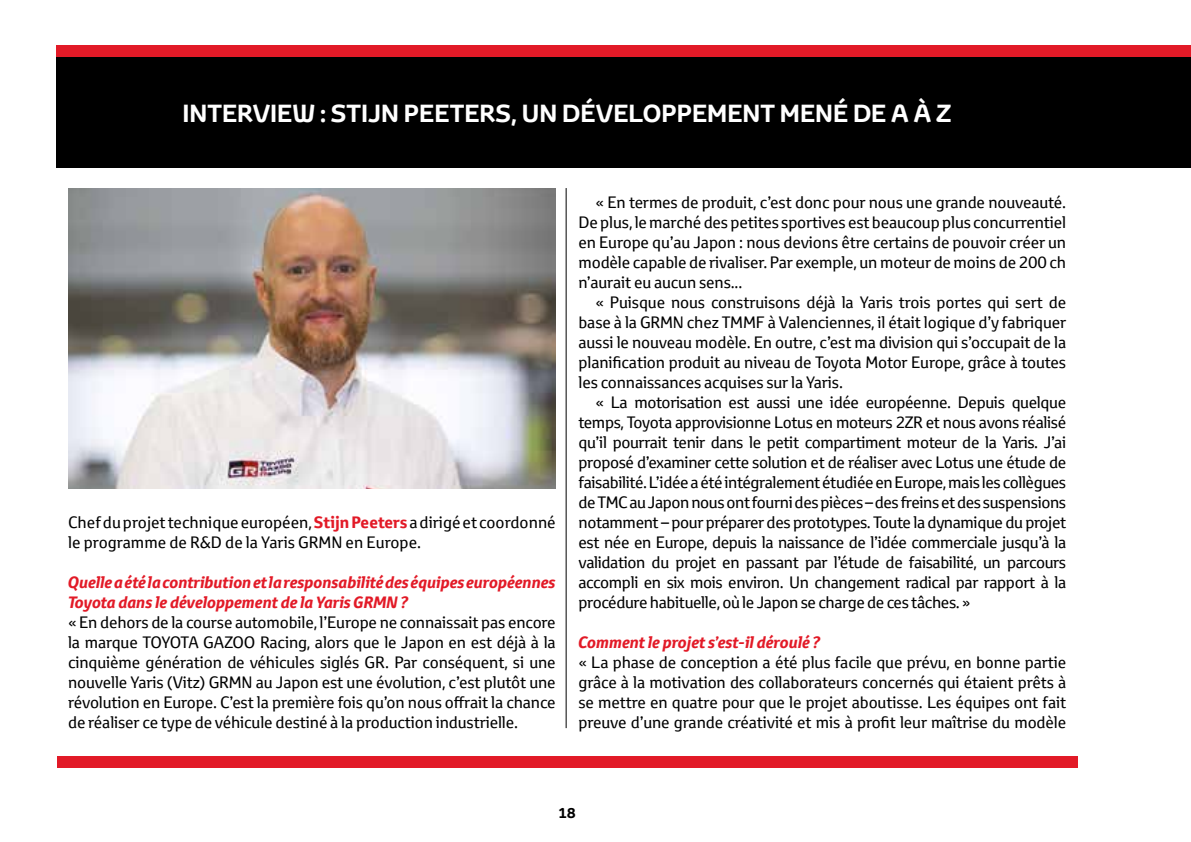
<style>
.page{position:relative;width:1191px;height:842px;background:#fff}
.page>*{position:absolute;margin:0;border:0;box-sizing:border-box;transform-origin:0 0}
.t1{font:700 24px "Toyota Display";color:#fff}
.t2{font:16px/20px "Toyota Text";letter-spacing:-.01em;color:#000;text-align:justify}
.t3{font:italic 700 16px/20px "Toyota Text";letter-spacing:-.01em;color:#e21a27}
.t4{font:700 14px "Toyota Display";color:#000}
.s1{font-weight:700;color:#e21a27}
</style>
<div class="page">
<div style="left:57px;top:57px;width:1134px;height:111px;background:#000"></div>
<div style="left:57px;top:45px;width:1134px;height:12px;background:#e21a27"></div>
<hr style="left:565px;top:188px;width:1px;height:540px;background:#000">
<img style="left:68px;top:188px;width:488px;height:300px">
<div style="left:57px;top:757px;width:1020px;height:11px;background:#e21a27"></div>
<h1 class="t1" style="left:182px;top:97px;width:771px">INTERVIEW : STIJN PEETERS, UN DÉVELOPPEMENT MENÉ DE A À Z</h1>
<p class="t2" style="left:68px;top:512px;width:489px">Chef du projet technique européen, <span class="s1">Stijn Peeters</span> a dirigé et coordonné le programme de R&amp;D de la Yaris GRMN en Europe.</p>
<p class="t3" style="left:68px;top:572px;width:489px">Quelle a été la contribution et la responsabilité des équipes européennes<br>Toyota dans le développement de la Yaris GRMN ?</p>
<p class="t2" style="left:68px;top:612px;width:489px">« En dehors de la course automobile, l’Europe ne connaissait pas encore la marque TOYOTA GAZOO Racing, alors que le Japon en est déjà à la cinquième génération de véhicules siglés GR. Par conséquent, si une nouvelle Yaris (Vitz) GRMN au Japon est une évolution, c’est plutôt une révolution en Europe. C’est la première fois qu’on nous offrait la chance de réaliser ce type de véhicule destiné à la production industrielle.</p>
<p class="t2" style="left:578px;top:192px;width:489px;text-indent:17px">« En termes de produit, c’est donc pour nous une grande nouveauté.<br>De plus, le marché des petites sportives est beaucoup plus concurrentiel en Europe qu’au Japon : nous devions être certains de pouvoir créer un modèle capable de rivaliser. Par exemple, un moteur de moins de 200 ch n’aurait eu aucun sens...</p>
<p class="t2" style="left:578px;top:292px;width:489px;text-indent:17px">« Puisque nous construisons déjà la Yaris trois portes qui sert de base à la GRMN chez TMMF à Valenciennes, il était logique d’y fabriquer aussi le nouveau modèle. En outre, c’est ma division qui s’occupait de la planification produit au niveau de Toyota Motor Europe, grâce à toutes les connaissances acquises sur la Yaris.</p>
<p class="t2" style="left:578px;top:392px;width:489px;text-indent:17px">« La motorisation est aussi une idée européenne. Depuis quelque temps, Toyota approvisionne Lotus en moteurs 2ZR et nous avons réalisé qu’il pourrait tenir dans le petit compartiment moteur de la Yaris. J’ai proposé d’examiner cette solution et de réaliser avec Lotus une étude de faisabilité. L’idée a été intégralement étudiée en Europe, mais les collègues de TMC au Japon nous ont fourni des pièces – des freins et des suspensions notamment – pour préparer des prototypes. Toute la dynamique du projet est née en Europe, depuis la naissance de l’idée commerciale jusqu’à la validation du projet en passant par l’étude de faisabilité, un parcours accompli en six mois environ. Un changement radical par rapport à la procédure habituelle, où le Japon se charge de ces tâches. »</p>
<p class="t3" style="left:578px;top:632px;width:243px">Comment le projet s’est-il déroulé ?</p>
<p class="t2" style="left:578px;top:652px;width:489px">« La phase de conception a été plus facile que prévu, en bonne partie grâce à la motivation des collaborateurs concernés qui étaient prêts à se mettre en quatre pour que le projet aboutisse. Les équipes ont fait preuve d’une grande créativité et mis à profit leur maîtrise du modèle</p>
<p class="t4" style="left:558px;top:803px;width:19px">18</p>
</div>
